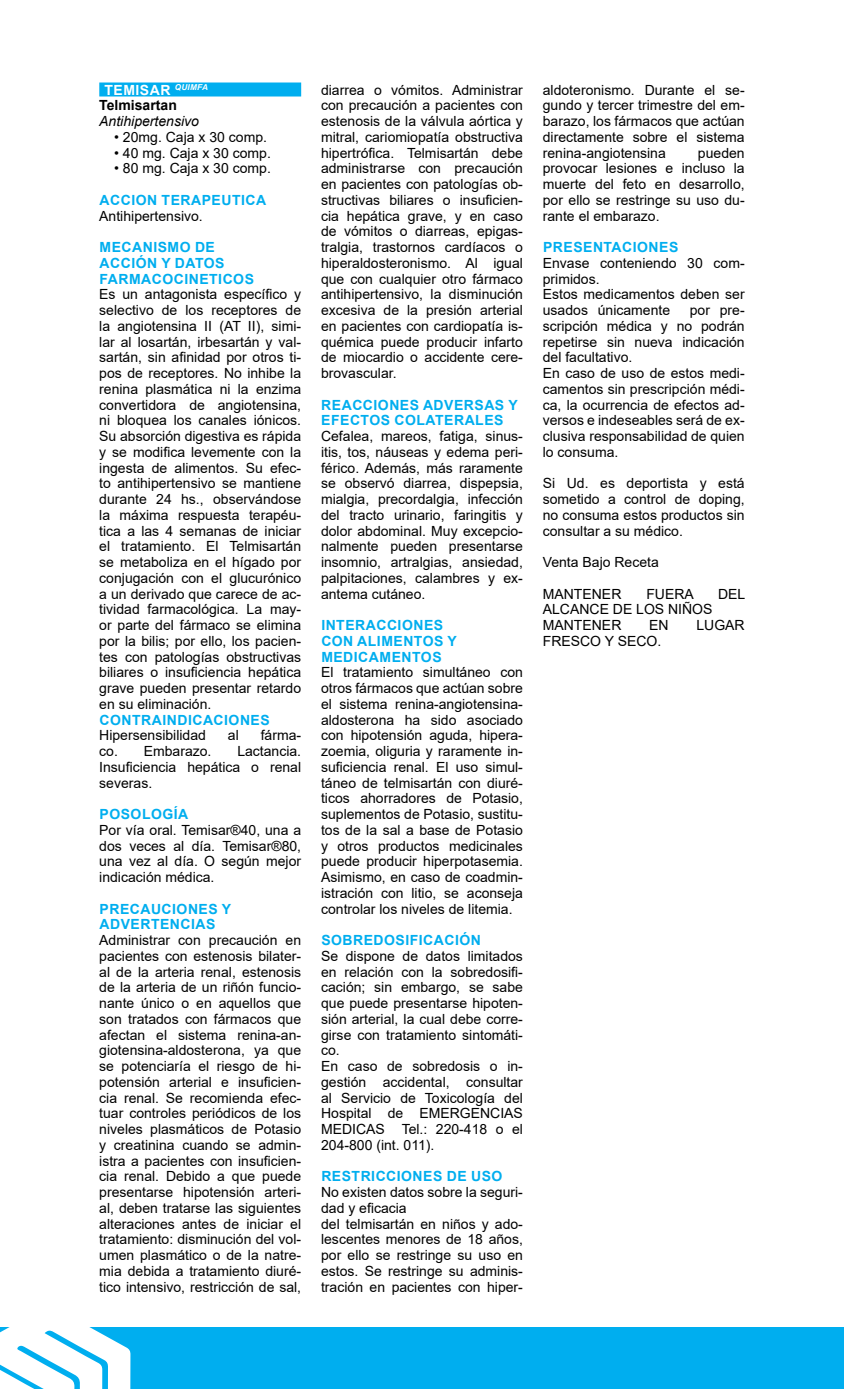
<style>
.page{position:relative;width:844px;height:1389px;background:#fff}
.page>*{position:absolute;margin:0;border:0;box-sizing:border-box;transform-origin:0 0}
.t1{font:14px/15.8px "Arial";color:#000;text-align:justify}
.t2{font:700 14px/15.8px "Arial";letter-spacing:.035em;color:#00aeef}
.t3{font:700 14px/15.8px "Arial";color:#000}
.t4{font:italic 14px "Arial";color:#000}
.s1{color:#fff}
</style>
<div class="page">
<div style="left:0;top:1327px;width:843px;height:62px;background:#00aeef"></div>
<svg style="left:0;top:1327px;width:130px;height:62px"></svg>
<div style="left:99px;top:83px;width:202px;height:14px;background:#00aeef"></div>
<p class="t3" style="left:99px;top:82px;width:110px;text-indent:5px"><span class="s1">TEMISAR</span> <sup>QUIMFA<br></sup>TELMISARTAN</p>
<p class="t4" style="left:99px;top:112px;width:101px">Antihipertensivo</p>
<p class="t1" style="left:114px;top:129px;width:154px">• 20mg. Caja x 30 comp.</p>
<p class="t1" style="left:114px;top:145px;width:158px">• 40 mg. Caja x 30 comp.</p>
<p class="t1" style="left:114px;top:160px;width:158px">• 80 mg. Caja x 30 comp.</p>
<p class="t2" style="left:99px;top:192px;width:82px">ACCION TERA</p>
<p class="t2" style="left:202px;top:192px;width:64px">PEUTICA</p>
<p class="t1" style="left:99px;top:208px;width:105px">Antihipertensivo.</p>
<p class="t2" style="left:99px;top:239px;width:63px">MECANISM</p>
<p class="t2" style="left:99px;top:239px;width:115px;text-indent:80px">O DE<br>ACCIÓN Y DAT</p>
<p class="t2" style="left:204px;top:255px;width:21px">OS</p>
<p class="t2" style="left:99px;top:271px;width:21px">FARMA</p>
<p class="t2" style="left:152px;top:271px;width:102px">COCINETICOS</p>
<p class="t1" style="left:99px;top:286px;width:203px">Es un antagonista específico y selectivo de los receptores de la angiotensina II (AT II), simi&shy;lar al losartán, irbesartán y val&shy;sartán, sin afinidad por otros ti&shy;pos de receptores. No inhibe la renina plasmática ni la enzima convertidora de angiotensina, ni bloquea los canales iónicos.<br>Su absorción digestiva es rápida y se modifica levemente con la ingesta de alimentos. Su efec&shy;to antihipertensivo se mantiene durante 24 hs., observándose la máxima respuesta terapéu&shy;tica a las 4 semanas de iniciar el tratamiento. El Telmisartán se metaboliza en el hígado por conjugación con el glucurónico a un derivado que carece de ac&shy;tividad farmacológica. La may&shy;or parte del fármaco se elimina por la bilis; por ello, los pacien&shy;tes con patologías obstructivas biliares o insuficiencia hepática grave pueden presentar retardo en su eliminación.</p>
<p class="t2" style="left:99px;top:712px;width:42px">CONTRAI</p>
<p class="t2" style="left:167px;top:712px;width:94px">NDICACIONES</p>
<p class="t1" style="left:99px;top:727px;width:108px">Hipersensibilidad</p>
<p class="t1" style="left:228px;top:727px;width:12px">al</p>
<p class="t1" style="left:261px;top:727px;width:42px">fárma-</p>
<p class="t1" style="left:99px;top:743px;width:114px">co. Embarazo.</p>
<p class="t1" style="left:99px;top:743px;width:203px;text-indent:138px">Lactancia.<br>Insuficiencia hepática o renal severas.</p>
<p class="t2" style="left:99px;top:806px;width:88px">POSOLOGÍA</p>
<p class="t1" style="left:99px;top:822px;width:203px">Por vía oral. Temisar®40, una a dos veces al día. Temisar®80, una vez al día. O según mejor indicación médica.</p>
<p class="t2" style="left:99px;top:901px;width:11px">PRE</p>
<p class="t2" style="left:99px;top:901px;width:133px;text-indent:30px">CAUCIONES Y<br>ADVERTE</p>
<p class="t2" style="left:170px;top:917px;width:30px">NCIAS</p>
<p class="t1" style="left:99px;top:932px;width:203px">Administrar con precaución en pacientes con estenosis bilater&shy;al de la arteria renal, estenosis de la arteria de un riñón funcio&shy;nante único o en aquellos que son tratados con fármacos que afectan el sistema renina-an&shy;giotensina-aldosterona, ya que se potenciaría el riesgo de hi&shy;potensión arterial e insuficien&shy;cia renal. Se recomienda efec&shy;tuar controles periódicos de los niveles plasmáticos de Potasio y creatinina cuando se admin&shy;istra a pacientes con insuficien&shy;cia renal. Debido a que puede presentarse hipotensión arteri&shy;al, deben tratarse las siguientes alteraciones antes de iniciar el tratamiento: disminución del vol&shy;umen plasmático o de la natre&shy;mia debida a tratamiento diuré&shy;tico intensivo, restricción de sal,</p>
<p class="t1" style="left:321px;top:82px;width:203px">diarrea o vómitos. Administrar con precaución a pacientes con estenosis de la válvula aórtica y mitral, cariomiopatía obstructiva hipertrófica. Telmisartán debe administrarse con precaución en pacientes con patologías ob&shy;structivas biliares o insuficien&shy;cia hepática grave, y en caso de vómitos o diarreas, epigas&shy;tralgia, trastornos cardíacos o hiperaldosteronismo. Al igual que con cualquier otro fármaco antihipertensivo, la disminución excesiva de la presión arterial en pacientes con cardiopatía is&shy;quémica puede producir infarto de miocardio o accidente cere&shy;brovascular.</p>
<p class="t2" style="left:321px;top:397px;width:144px">REACCIONES ADVERSAS</p>
<p class="t2" style="left:508px;top:397px;width:11px">Y</p>
<p class="t2" style="left:321px;top:413px;width:116px">EFECTOS COLATERA</p>
<p class="t2" style="left:475px;top:413px;width:19px">LES</p>
<p class="t1" style="left:321px;top:428px;width:203px">Cefalea, mareos, fatiga, sinus&shy;itis, tos, náuseas y edema peri&shy;férico. Además, más raramente se observó diarrea, dispepsia, mialgia, precordalgia, infección del tracto urinario, faringitis y dolor abdominal. Muy excepcio&shy;nalmente pueden presentarse insomnio, artralgias, ansiedad, palpitaciones, calambres y ex&shy;antema cutáneo.</p>
<p class="t2" style="left:321px;top:617px;width:26px">INTERA</p>
<p class="t2" style="left:321px;top:617px;width:113px;text-indent:55px">CCIONES<br>CON ALIME</p>
<p class="t2" style="left:403px;top:633px;width:55px">NTOS Y</p>
<p class="t2" style="left:321px;top:649px;width:60px">MEDICAME</p>
<p class="t2" style="left:401px;top:649px;width:40px">NTOS</p>
<p class="t1" style="left:321px;top:664px;width:203px">El tratamiento simultáneo con otros fármacos que actúan sobre el sistema renina-angiotensina&shy;aldosterona ha sido asociado con hipotensión aguda, hipera&shy;zoemia, oliguria y raramente in&shy;suficiencia renal. El uso simul&shy;táneo de telmisartán con diuré&shy;ticos ahorradores de Potasio, suplementos de Potasio, sustitu&shy;tos de la sal a base de Potasio y otros productos medicinales puede producir hiperpotasemia.<br>Asimismo, en caso de coadmin&shy;istración con litio, se aconseja controlar los niveles de litemia.</p>
<p class="t2" style="left:321px;top:932px;width:82px">SOBREDOSIFI</p>
<p class="t2" style="left:423px;top:932px;width:59px">CACIÓN</p>
<p class="t1" style="left:321px;top:948px;width:203px;text-align:left">Se dispone de datos limitados en relación con la sobredosifi&shy;cación; sin embargo, se sabe que puede presentarse hipoten&shy;sión arterial, la cual debe corre&shy;girse con tratamiento sintomáti&shy;co.<br>En caso de sobredosis o in&shy;gestión accidental, consultar al Servicio de Toxicología del<br>Hospital de EMERGENCIAS<br>MEDICAS Tel.: 220-418 o el<br>204-800 (int. 011).</p>
<p class="t2" style="left:321px;top:1169px;width:20px">RESTRI</p>
<p class="t2" style="left:375px;top:1169px;width:128px">CCIONES DE USO</p>
<p class="t1" style="left:321px;top:1184px;width:203px;text-align:left">No existen datos sobre la seguri&shy;dad y eficacia<br>del telmisartán en niños y ado&shy;lescentes menores de 18 años, por ello se restringe su uso en estos. Se restringe su adminis&shy;tración en pacientes con hiper-</p>
<p class="t1" style="left:542px;top:82px;width:203px">aldoteronismo. Durante el se&shy;gundo y tercer trimestre del em&shy;barazo, los fármacos que actúan directamente sobre el sistema renina-angiotensina</p>
<p class="t1" style="left:542px;top:145px;width:203px;text-indent:155px">pueden provocar lesiones e incluso la muerte del feto en desarrollo, por ello se restringe su uso du&shy;rante el embarazo.</p>
<p class="t2" style="left:543px;top:239px;width:11px">PRESE</p>
<p class="t2" style="left:593px;top:239px;width:76px">NTACIONES</p>
<p class="t1" style="left:542px;top:255px;width:203px;text-align:left">Envase conteniendo 30 com&shy;primidos.<br>Estos medicamentos deben ser usados únicamente</p>
<p class="t1" style="left:542px;top:302px;width:203px;text-align:left;text-indent:147px">por pre&shy;scripción médica y no podrán repetirse sin nueva indicación del facultativo.<br>En caso de uso de estos medi&shy;camentos sin prescripción médi&shy;ca, la ocurrencia de efectos ad&shy;versos e indeseables será de ex&shy;clusiva responsabilidad de quien lo consuma.</p>
<p class="t1" style="left:542px;top:475px;width:203px">Si Ud. es deportista y está sometido a control de doping, no consuma estos productos sin consultar a su médico.</p>
<p class="t1" style="left:542px;top:554px;width:117px">Venta Bajo Receta</p>
<p class="t1" style="left:542px;top:586px;width:80px">MANTENER</p>
<p class="t1" style="left:646px;top:586px;width:49px">FUERA</p>
<p class="t1" style="left:717px;top:586px;width:29px">DEL</p>
<p class="t1" style="left:542px;top:601px;width:171px">ALCANCE DE LOS NIÑOS<br>MANTENER</p>
<p class="t1" style="left:649px;top:617px;width:21px">EN</p>
<p class="t1" style="left:696px;top:617px;width:50px">LUGAR</p>
<p class="t1" style="left:542px;top:633px;width:120px">FRESCO Y SECO.</p>
</div>
